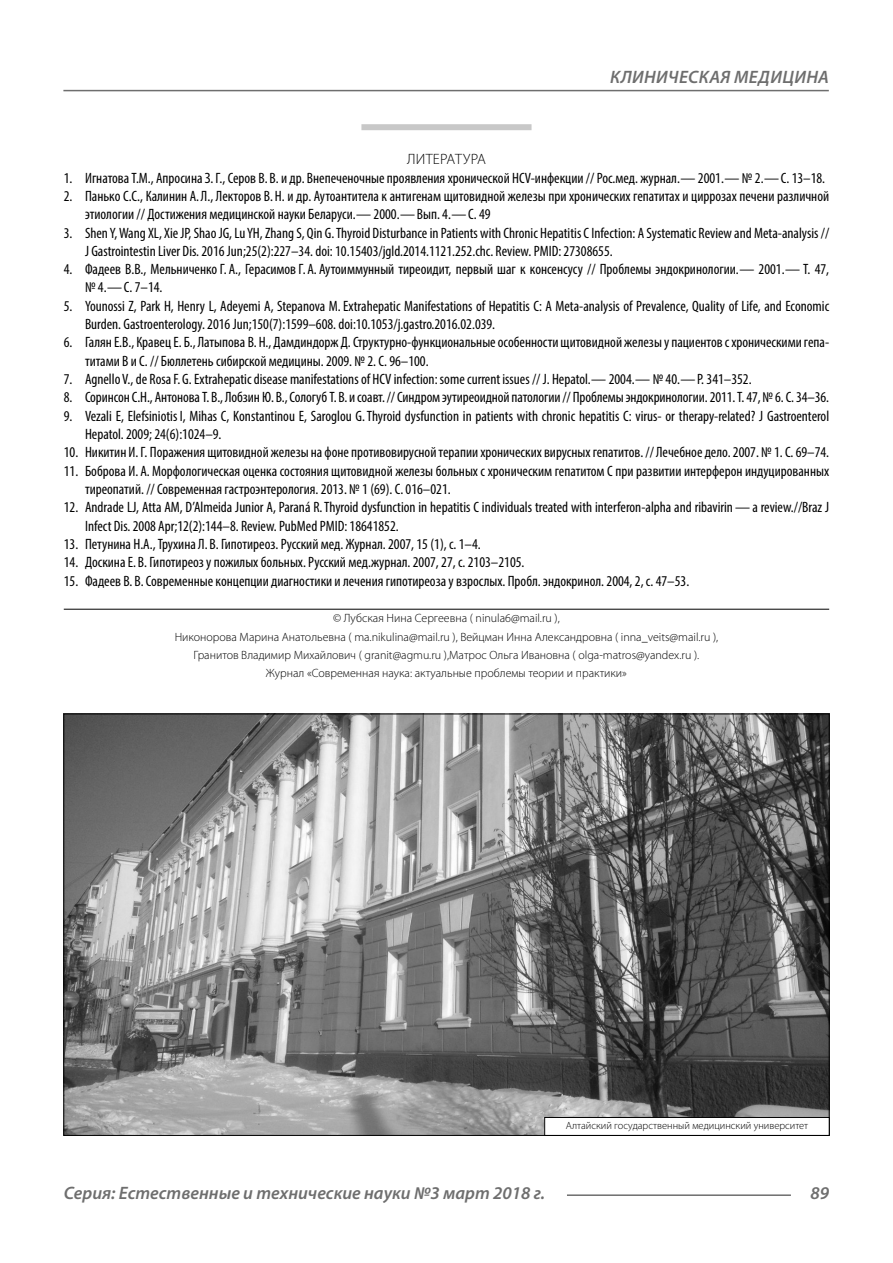
<style>
.page{position:relative;width:893px;height:1263px;background:#fff}
.page>*{position:absolute;margin:0;border:0;box-sizing:border-box;transform-origin:0 0}
.t1{font:italic 600 18px "Myriad Pro";color:#6e6e6e}
.t2{font:italic 600 18px "Myriad Pro";letter-spacing:.02em;color:#6e6e6e}
.t3{font:condensed 15px/18.3px "Myriad Pro";color:#000}
.Literature{font:300 15px "Myriad Pro";letter-spacing:.02em;color:#000}
.Copy{font:300 12px/18.3px "Myriad Pro";color:#000;text-align:center}
.Author-doc{font:300 10.5px "Myriad Pro";color:#000}
</style>
<div class="page">
<hr style="left:63px;top:90px;width:766px;height:1px;background:#6e6e6e">
<hr style="left:567px;top:1194px;width:224px;height:2px;background:#6e6e6e">
<div style="left:361px;top:124px;width:170px;height:6px;background:#c8c8c8"></div>
<hr style="left:64px;top:609px;width:765px;height:1px;background:#000">
<img style="left:65px;top:715px;width:763px;height:419px">
<div style="left:545px;top:1117px;width:284px;height:18px;background:#fff"></div>
<div style="left:544px;top:1117px;width:286px;height:19px;border:1px solid #000"></div>
<p class="t2" style="left:610px;top:66px;width:220px">КЛИНИЧЕСКАЯ МЕДИЦИНА</p>
<p class="Literature" style="left:407px;top:150px;width:80px">ЛИТЕРАТУРА</p>
<p class="t3" style="left:64px;top:168px;width:763px">1. Игнатова Т.М., Апросина З.Г., Серов В. В. и др. Внепеченочные проявления хронической HCV-инфекции // Рос.мед. журнал.— 2001.— № 2.—С. 13–18.</p>
<p class="t3" style="left:85px;top:187px;width:746px;text-indent:-21px">2. Панько С.С., Калинин А. Л., Лекторов В. Н. и др. Аутоантитела к антигенам щитовидной железы при хронических гепатитах и циррозах печени различной этиологии // Достижения медицинской науки Беларуси.— 2000.—Вып. 4.—С. 49</p>
<p class="t3" style="left:85px;top:223px;width:746px;text-indent:-21px">3. Shen Y, Wang XL, Xie JP, Shao JG, Lu YH, Zhang S, Qin G.Thyroid Disturbance in Patients with Chronic Hepatitis C Infection: A Systematic Review and Meta-analysis //<br>J Gastrointestin Liver Dis. 2016 Jun;25(2):227–34. doi: 10.15403/jgld.2014.1121.252.chc. Review. PMID: 27308655.</p>
<p class="t3" style="left:85px;top:260px;width:746px;text-indent:-21px">4. Фадеев В.В., Мельниченко Г. А., Герасимов Г. А. Аутоиммунный тиреоидит, первый шаг к консенсусу // Проблемы эндокринологии.— 2001.— Т. 47, № 4.—С. 7–14.</p>
<p class="t3" style="left:85px;top:296px;width:746px;text-indent:-21px">5. Younossi Z, Park H, Henry L, Adeyemi A, Stepanova M. Extrahepatic Manifestations of Hepatitis C: A Meta-analysis of Prevalence, Quality of Life, and Economic<br>Burden. Gastroenterology. 2016 Jun;150(7):1599–608. doi:10.1053/j.gastro.2016.02.039.</p>
<p class="t3" style="left:85px;top:333px;width:746px;text-indent:-21px">6. Галян Е.В., Кравец Е. Б., Латыпова В. Н., Дамдиндорж Д. Структурно-функциональные особенности щитовидной железы у пациентов с хроническими гепа&shy;титами В и С. // Бюллетень сибирской медицины. 2009. № 2. С. 96–100.</p>
<p class="t3" style="left:64px;top:370px;width:689px">7. Agnello V., de Rosa F. G. Extrahepatic disease manifestations of HCV infection: some current issues // J. Hepatol.— 2004.— № 40.—Р. 341–352.</p>
<p class="t3" style="left:64px;top:388px;width:767px">8. Соринсон С.Н., АнтоноваТ. В., ЛобзинЮ. В., СологубТ. В. и соавт. // Синдром эутиреоидной патологии // Проблемы эндокринологии. 2011. Т. 47, № 6. С. 34–36.</p>
<p class="t3" style="left:85px;top:406px;width:746px;text-indent:-21px">9. Vezali E, Elefsiniotis I, Mihas C, Konstantinou E, Saroglou G.Thyroid dysfunction in patients with chronic hepatitis C: virus- or therapy-related? J Gastroenterol<br>Hepatol. 2009; 24(6):1024–9.</p>
<p class="t3" style="left:64px;top:443px;width:767px">10. Никитин И.Г. Поражения щитовидной железы на фоне противовирусной терапии хронических вирусных гепатитов. // Лечебное дело. 2007. № 1. С. 69–74.</p>
<p class="t3" style="left:85px;top:461px;width:746px;text-indent:-21px">11. Боброва И. А. Морфологическая оценка состояния щитовидной железы больных с хроническим гепатитом С при развитии интерферон индуцированных тиреопатий. // Современная гастроэнтерология. 2013. № 1 (69). С. 016–021.</p>
<p class="t3" style="left:85px;top:498px;width:746px;text-indent:-21px">12. Andrade LJ, Atta AM, D’Almeida Junior A, Paraná R.Thyroid dysfunction in hepatitis C individuals treated with interferon-alpha and ribavirin—a review.//Braz J<br>Infect Dis. 2008 Apr;12(2):144–8. Review. PubMed PMID: 18641852.</p>
<p class="t3" style="left:64px;top:535px;width:419px">13. Петунина Н.А., Трухина Л. В. Гипотиреоз. Русский мед. Журнал. 2007, 15 (1), с. 1–4.</p>
<p class="t3" style="left:64px;top:553px;width:462px">14. Доскина Е. В. Гипотиреоз у пожилых больных. Русский мед.журнал. 2007, 27, с. 2103–2105.</p>
<p class="t3" style="left:64px;top:571px;width:627px">15. Фадеев В. В. Современные концепции диагностики и лечения гипотиреоза у взрослых. Пробл. эндокринол. 2004, 2, с. 47–53.</p>
<p class="Copy" style="left:175px;top:609px;width:545px">© Лубская Нина Сергеевна ( ninula6@mail.ru ),<br>Никонорова Марина Анатольевна ( ma.nikulina@mail.ru ), Вейцман Инна Александровна ( inna_veits@mail.ru ), Гранитов Владимир Михайлович ( granit@agmu.ru ),Матрос Ольга Ивановна ( olga-matros@yandex.ru ).<br>Журнал «Современная наука: актуальные проблемы теории и практики»</p>
<p class="Author-doc" style="left:566px;top:1119px;width:244px">Алтайский государственный медицинский университет</p>
<p class="t1" style="left:64px;top:1182px;width:483px">Серия: Естественные и технические науки №3 март 2018 г.</p>
<p class="t1" style="left:810px;top:1182px;width:20px">89</p>
</div>
